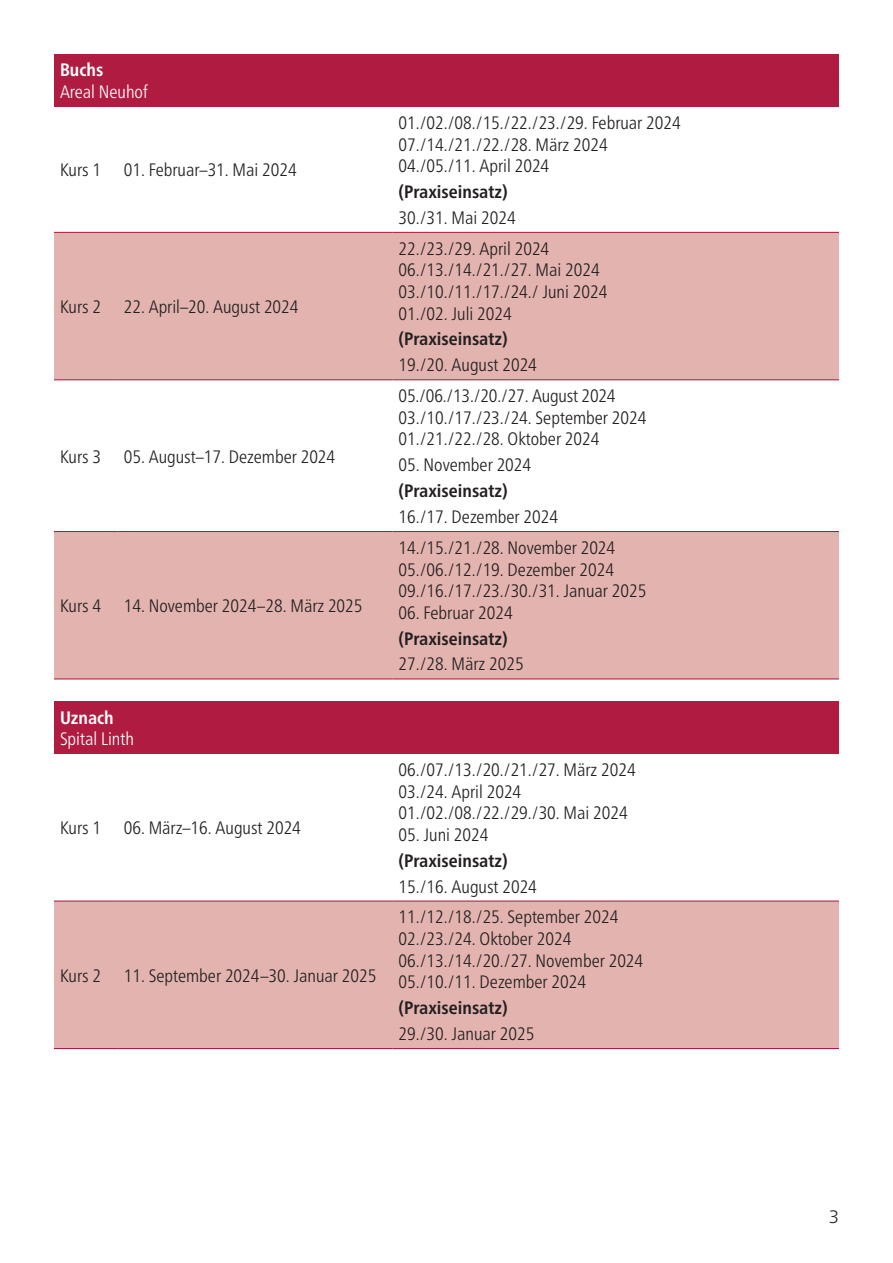
<style>
.page{position:relative;width:893px;height:1263px;background:#fff}
.page>*{position:absolute;margin:0;border:0;box-sizing:border-box;transform-origin:0 0}
.t1{font:300 condensed 18px "Frutiger Neue LT Pro";color:#231f20}
.t2{font:700 condensed 18px "Frutiger Neue LT Pro";color:#231f20}
.t3{font:300 condensed 18px "Frutiger Neue LT Pro";color:#fff}
.t4{font:700 condensed 18px "Frutiger Neue LT Pro";color:#fff}
.t5{font:300 18px "Frutiger Neue LT Pro";color:#231f20}
</style>
<div class="page">
<div style="left:54px;top:54px;width:785px;height:53px;background:#b01c41"></div>
<div style="left:54px;top:233px;width:785px;height:445px;background:#e3b4af"></div>
<svg style="left:54px;top:380px;width:785px;height:151px"></svg>
<hr style="left:54px;top:232px;width:64px;height:1px;background:#b01c41">
<hr style="left:118px;top:232px;width:275px;height:1px;background:#b01c41">
<hr style="left:393px;top:232px;width:446px;height:1px;background:#b01c41">
<hr style="left:54px;top:379px;width:64px;height:1px;background:#b01c41">
<hr style="left:118px;top:379px;width:275px;height:1px;background:#b01c41">
<hr style="left:393px;top:379px;width:446px;height:1px;background:#b01c41">
<hr style="left:54px;top:531px;width:64px;height:1px;background:#b01c41">
<hr style="left:118px;top:531px;width:275px;height:1px;background:#b01c41">
<hr style="left:393px;top:531px;width:446px;height:1px;background:#b01c41">
<hr style="left:54px;top:678px;width:64px;height:1px;background:#b01c41">
<hr style="left:118px;top:678px;width:275px;height:1px;background:#b01c41">
<hr style="left:393px;top:678px;width:446px;height:1px;background:#b01c41">
<div style="left:54px;top:701px;width:785px;height:53px;background:#b01c41"></div>
<div style="left:54px;top:901px;width:785px;height:147px;background:#e3b4af"></div>
<hr style="left:54px;top:900px;width:64px;height:1px;background:#b01c41">
<hr style="left:118px;top:900px;width:275px;height:1px;background:#b01c41">
<hr style="left:393px;top:900px;width:446px;height:1px;background:#b01c41">
<hr style="left:54px;top:1048px;width:64px;height:1px;background:#b01c41">
<hr style="left:118px;top:1048px;width:275px;height:1px;background:#b01c41">
<hr style="left:393px;top:1048px;width:446px;height:1px;background:#b01c41">
<p class="t4" style="left:60px;top:60px;width:45px">Buchs</p>
<p class="t3" style="left:60px;top:81px;width:89px">Areal Neuhof</p>
<p class="t1" style="left:60px;top:160px;width:43px">Kurs 1</p>
<p class="t1" style="left:124px;top:160px;width:174px">01. Februar–31. Mai 2024</p>
<p class="t1" style="left:60px;top:296px;width:43px">Kurs 2</p>
<p class="t1" style="left:124px;top:296px;width:176px">22. April–20. August 2024</p>
<p class="t1" style="left:60px;top:446px;width:43px">Kurs 3</p>
<p class="t1" style="left:124px;top:446px;width:213px">05. August–17. Dezember 2024</p>
<p class="t1" style="left:60px;top:595px;width:43px">Kurs 4</p>
<p class="t1" style="left:124px;top:595px;width:240px">14. November 2024–28. März 2025</p>
<p class="t4" style="left:60px;top:707px;width:55px">Uznach</p>
<p class="t3" style="left:60px;top:728px;width:75px">Spital Linth</p>
<p class="t1" style="left:60px;top:817px;width:43px">Kurs 1</p>
<p class="t1" style="left:124px;top:817px;width:179px">06. März–16. August 2024</p>
<p class="t1" style="left:60px;top:965px;width:43px">Kurs 2</p>
<p class="t1" style="left:124px;top:965px;width:254px">11. September 2024–30. Januar 2025</p>
<p class="t1" style="left:399px;top:112px;width:284px">01./02./08./15./22./23./29. Februar 2024</p>
<p class="t1" style="left:399px;top:134px;width:211px">07./14./21./22./28. März 2024</p>
<p class="t1" style="left:399px;top:155px;width:152px">04./05./11. April 2024</p>
<p class="t2" style="left:399px;top:181px;width:110px">(Praxiseinsatz)</p>
<p class="t1" style="left:399px;top:207px;width:119px">30./31. Mai 2024</p>
<p class="t1" style="left:399px;top:238px;width:152px">22./23./29. April 2024</p>
<p class="t1" style="left:399px;top:259px;width:203px">06./13./14./21./27. Mai 2024</p>
<p class="t1" style="left:399px;top:281px;width:210px">03./10./11./17./24./ Juni 2024</p>
<p class="t1" style="left:399px;top:303px;width:115px">01./02. Juli 2024</p>
<p class="t2" style="left:399px;top:329px;width:110px">(Praxiseinsatz)</p>
<p class="t1" style="left:399px;top:354px;width:140px">19./20. August 2024</p>
<p class="t1" style="left:399px;top:385px;width:218px">05./06./13./20./27. August 2024</p>
<p class="t1" style="left:399px;top:407px;width:249px">03./10./17./23./24. September 2024</p>
<p class="t1" style="left:399px;top:429px;width:202px">01./21./22./28. Oktober 2024</p>
<p class="t1" style="left:399px;top:454px;width:134px">05. November 2024</p>
<p class="t2" style="left:399px;top:480px;width:110px">(Praxiseinsatz)</p>
<p class="t1" style="left:399px;top:506px;width:161px">16./17. Dezember 2024</p>
<p class="t1" style="left:399px;top:537px;width:218px">14./15./21./28. November 2024</p>
<p class="t1" style="left:399px;top:559px;width:217px">05./06./12./19. Dezember 2024</p>
<p class="t1" style="left:399px;top:580px;width:249px">09./16./17./23./30./31. Januar 2025</p>
<p class="t1" style="left:399px;top:602px;width:116px">06. Februar 2024</p>
<p class="t2" style="left:399px;top:628px;width:110px">(Praxiseinsatz)</p>
<p class="t1" style="left:399px;top:654px;width:127px">27./28. März 2025</p>
<p class="t1" style="left:399px;top:759px;width:239px">06./07./13./20./21./27. März 2024</p>
<p class="t1" style="left:399px;top:781px;width:124px">03./24. April 2024</p>
<p class="t1" style="left:399px;top:802px;width:231px">01./02./08./22./29./30. Mai 2024</p>
<p class="t1" style="left:399px;top:824px;width:91px">05. Juni 2024</p>
<p class="t2" style="left:399px;top:850px;width:110px">(Praxiseinsatz)</p>
<p class="t1" style="left:399px;top:876px;width:140px">15./16. August 2024</p>
<p class="t1" style="left:399px;top:907px;width:221px">11./12./18./25. September 2024</p>
<p class="t1" style="left:399px;top:928px;width:174px">02./23./24. Oktober 2024</p>
<p class="t1" style="left:399px;top:950px;width:246px">06./13./14./20./27. November 2024</p>
<p class="t1" style="left:399px;top:971px;width:189px">05./10./11. Dezember 2024</p>
<p class="t2" style="left:399px;top:997px;width:110px">(Praxiseinsatz)</p>
<p class="t1" style="left:399px;top:1023px;width:137px">29./30. Januar 2025</p>
<p class="t5" style="left:829px;top:1206px;width:12px">3</p>
</div>
